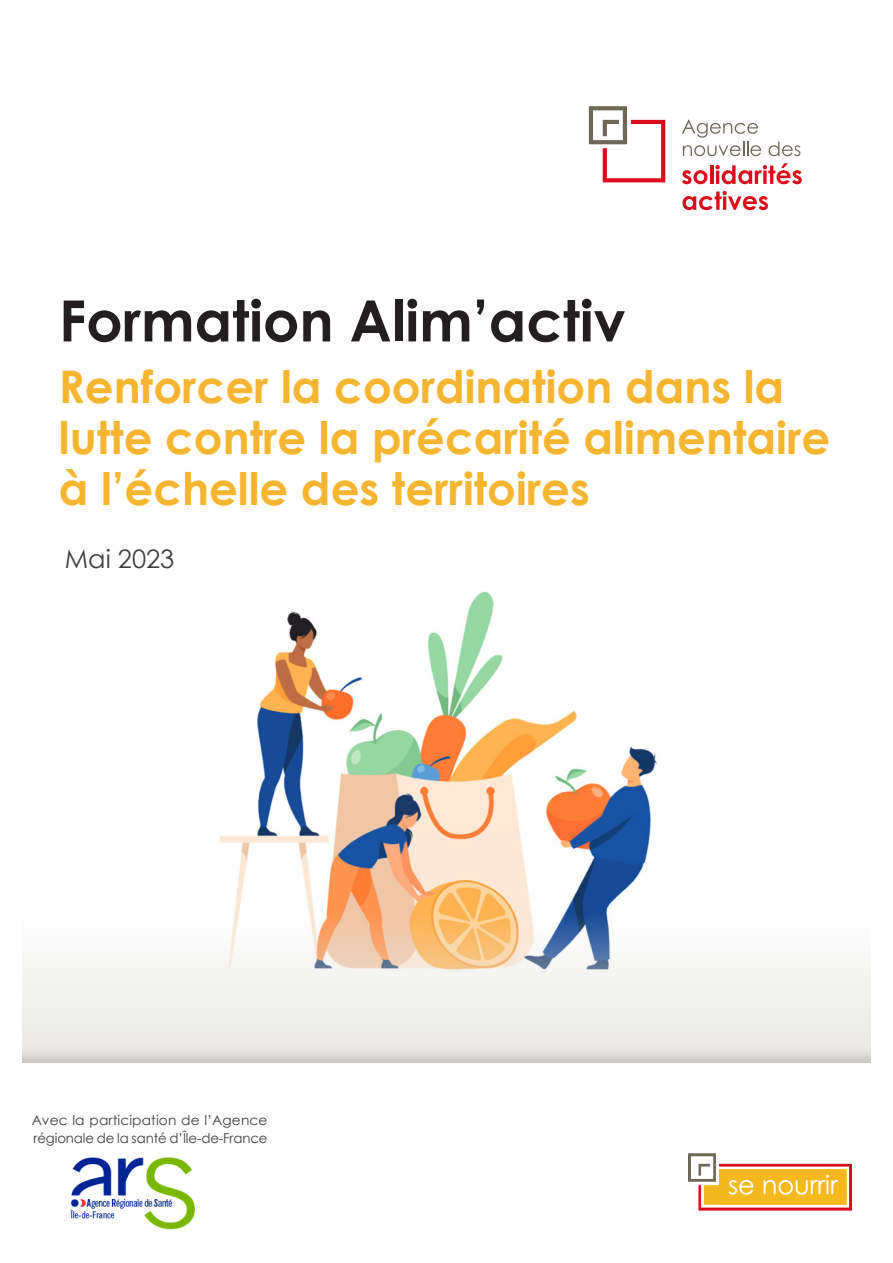
<style>
.page{position:relative;width:893px;height:1263px;background:#fff}
.page>*{position:absolute;margin:0;border:0;box-sizing:border-box;transform-origin:0 0}
.t1{font:700 57px "Century Gothic";color:#231f20}
.t2{font:700 45px/51px "Century Gothic";color:#f5b530}
.t3{font:25.5px "Century Gothic";color:#3e3e3f}
.t4{font:13.5px/18px "Century Gothic";color:#3e3e3f}
</style>
<div class="page">
<img style="left:257px;top:591px;width:401px;height:239px">
<svg style="left:22px;top:830px;width:849px;height:216px"></svg>
<div style="left:0;top:1046px;width:893px;height:217px;background:#231f20;opacity:.2"></div>
<div style="left:0;top:1063px;width:893px;height:200px;background:#fff"></div>
<div style="left:0;top:0;width:21px;height:1263px;background:#fff"></div>
<div style="left:872px;top:0;width:21px;height:1263px;background:#fff"></div>
<svg style="left:589px;top:106px;width:76px;height:76px"></svg>
<svg style="left:682px;top:119px;width:79px;height:37px"></svg>
<svg style="left:769px;top:142px;width:31px;height:14px"></svg>
<svg style="left:682px;top:170px;width:25px;height:14px"></svg>
<hr style="left:710px;top:165px;width:3px;height:19px;background:#da0d1c">
<svg style="left:715px;top:163px;width:87px;height:21px"></svg>
<svg style="left:682px;top:191px;width:86px;height:19px"></svg>
<img style="left:688px;top:1153px;width:164px;height:57px">
<img style="left:71px;top:1157px;width:124px;height:72px">
<p class="t1" style="left:59px;top:277px;width:568px">Formation Alim’activ</p>
<p class="t2" style="left:59px;top:359px;width:773px">Renforcer la coordination dans la lutte contre la précarité alimentaire à l’échelle des territoires</p>
<p class="t3" style="left:65px;top:541px;width:111px">Mai 2023</p>
<p class="t4" style="left:32px;top:1110px;width:237px">Avec la participation de l’Agence régionale de la santé d’Île-de-France</p>
</div>
